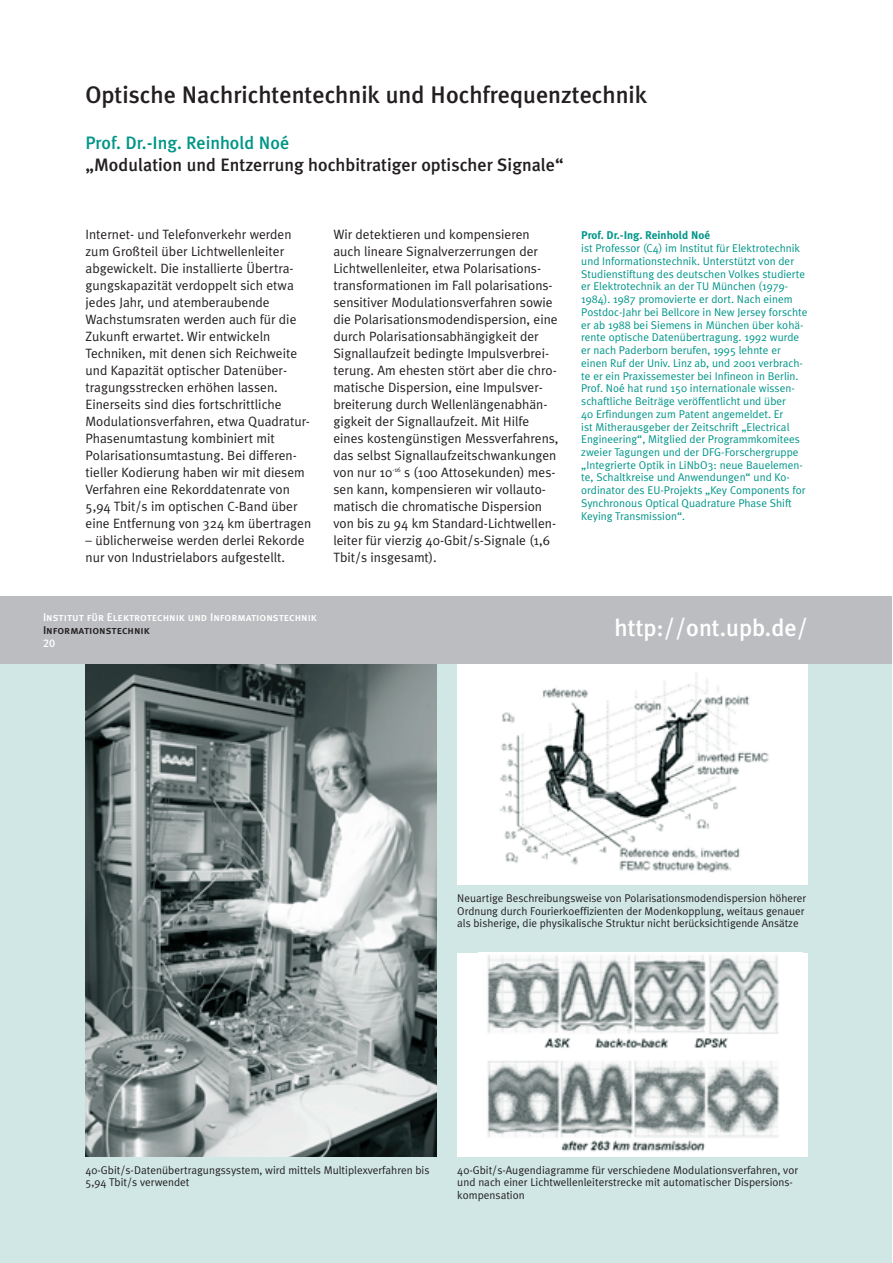
<style>
.page{position:relative;width:893px;height:1263px;background:#fff}
.page>*{position:absolute;margin:0;border:0;box-sizing:border-box;transform-origin:0 0}
.t1{font:500 24px "Meta Plus";color:#231f20}
.t2{font:500 24px "Meta Plus";color:#fff}
.t3{font:500 18px/22.6px "Meta Plus";color:#231f20}
.t4{font:13.5px/17px "Meta Plus Normal";color:#231f20}
.t5{font:11.25px/12.8px "Meta Plus Normal";color:#009589}
.t6{font:11.25px/12.8px "Meta Plus Normal";color:#231f20}
.t7{font:11.25px/12.8px "Meta Plus Medium Caps";color:#fff}
.s1{color:#009589}
.s2{color:#231f20}
.s3{font-family:"Meta Plus";font-weight:700}
</style>
<div class="page">
<div style="left:1px;top:664px;width:891px;height:599px;background:#d0e7e5"></div>
<div style="left:1px;top:596px;width:891px;height:68px;background:#bbbdc0"></div>
<div style="left:457px;top:953px;width:350px;height:204px;background:#fff"></div>
<img style="left:487px;top:955px;width:292px;height:197px">
<img style="left:85px;top:664px;width:351px;height:493px">
<div style="left:457px;top:664px;width:350px;height:221px;background:#fff"></div>
<img style="left:499px;top:672px;width:270px;height:201px">
<p class="t1" style="left:85px;top:85px;width:563px">Optische Nachrichtentechnik und Hochfrequenztechnik</p>
<p class="t3" style="left:85px;top:132px;width:479px"><span class="s1">Prof. Dr.-Ing. Reinhold Noé<br></span>„Modulation und Entzerrung hochbitratiger optischer Signale“</p>
<p class="t4" style="left:85px;top:226px;width:227px">Internet- und Telefonverkehr werden zum Großteil über Lichtwellenleiter abgewickelt. Die installierte Übertra&shy;gungskapazität verdoppelt sich etwa jedes Jahr, und atemberaubende Wachstumsraten werden auch für die Zukunft erwartet. Wir entwickeln Techniken, mit denen sich Reichweite und Kapazität optischer Datenüber&shy;tragungsstrecken erhöhen lassen.<br>Einerseits sind dies fortschrittliche Modulationsverfahren, etwa Quadratur-Phasenumtastung kombiniert mit Polarisationsumtastung. Bei differen&shy;tieller Kodierung haben wir mit diesem Verfahren eine Rekorddatenrate von 5,94 Tbit/s im optischen C-Band über eine Entfernung von 324 km übertragen</p>
<p class="t4" style="left:85px;top:532px;width:221px">– üblicherweise werden derlei Rekorde nur von Industrielabors aufgestellt.</p>
<p class="t4" style="left:333px;top:226px;width:227px">Wir detektieren und kompensieren auch lineare Signalverzerrungen der Lichtwellenleiter, etwa Polarisations&shy;transformationen im Fall polarisations&shy;sensitiver Modulationsverfahren sowie die Polarisationsmodendispersion, eine durch Polarisationsabhängigkeit der Signallaufzeit bedingte Impulsverbrei&shy;terung. Am ehesten stört aber die chro&shy;matische Dispersion, eine Impulsver&shy;breiterung durch Wellenlängenabhän&shy;gigkeit der Signallaufzeit. Mit Hilfe eines kostengünstigen Messverfahrens, das selbst Signallaufzeitschwankungen von nur 10<sup>-16</sup> s (100 Attosekunden) mes&shy;sen kann, kompensieren wir vollauto&shy;matisch die chromatische Dispersion von bis zu 94 km Standard-Lichtwellen&shy;leiter für vierzig 40-Gbit/s-Signale (1,6<br>Tbit/s insgesamt).</p>
<p class="t7" style="left:43px;top:611px;width:275px">Institut für Elektrotechnik und Informationstechnik<br><span class="s2">Informationstechnik<br></span>20</p>
<p class="t5" style="left:581px;top:229px;width:228px"><span class="s3">Prof. Dr.-Ing. Reinhold Noé<br></span>ist Professor (C4) im Institut für Elektrotechnik und Informationstechnik. Unterstützt von der Studienstiftung des deutschen Volkes studierte er Elektrotechnik an der TU München (1979- 1984). 1987 promovierte er dort. Nach einem Postdoc-Jahr bei Bellcore in New Jersey forschte er ab 1988 bei Siemens in München über kohä&shy;rente optische Datenübertragung. 1992 wurde er nach Paderborn berufen, 1995 lehnte er einen Ruf der Univ. Linz ab, und 2001 verbrach&shy;te er ein Praxissemester bei Infineon in Berlin.<br>Prof. Noé hat rund 150 internationale wissen&shy;schaftliche Beiträge veröffentlicht und über<br>40 Erfindungen zum Patent angemeldet. Er<br>ist Mitherausgeber der Zeitschrift „Electrical Engineering“, Mitglied der Programmkomitees zweier Tagungen und der DFG-Forschergruppe „Integrierte Optik in LiNbO3: neue Bauelemen&shy;te, Schaltkreise und Anwendungen“ und Ko&shy;ordinator des EU-Projekts „Key Components for Synchronous Optical Quadrature Phase Shift Keying Transmission“.</p>
<p class="t2" style="left:614px;top:618px;width:195px">http://ont.upb.de/</p>
<p class="t6" style="left:457px;top:892px;width:350px">Neuartige Beschreibungsweise von Polarisationsmodendispersion höherer<br>Ordnung durch Fourierkoeffizienten der Modenkopplung, weitaus genauer als bisherige, die physikalische Struktur nicht berücksichtigende Ansätze</p>
<p class="t6" style="left:85px;top:1163px;width:345px">40-Gbit/s-Datenübertragungssystem, wird mittels Multiplexverfahren bis<br>5,94 Tbit/s verwendet</p>
<p class="t6" style="left:457px;top:1163px;width:342px">40-Gbit/s-Augendiagramme für verschiedene Modulationsverfahren, vor und nach einer Lichtwellenleiterstrecke mit automatischer Dispersions&shy;kompensation</p>
</div>
